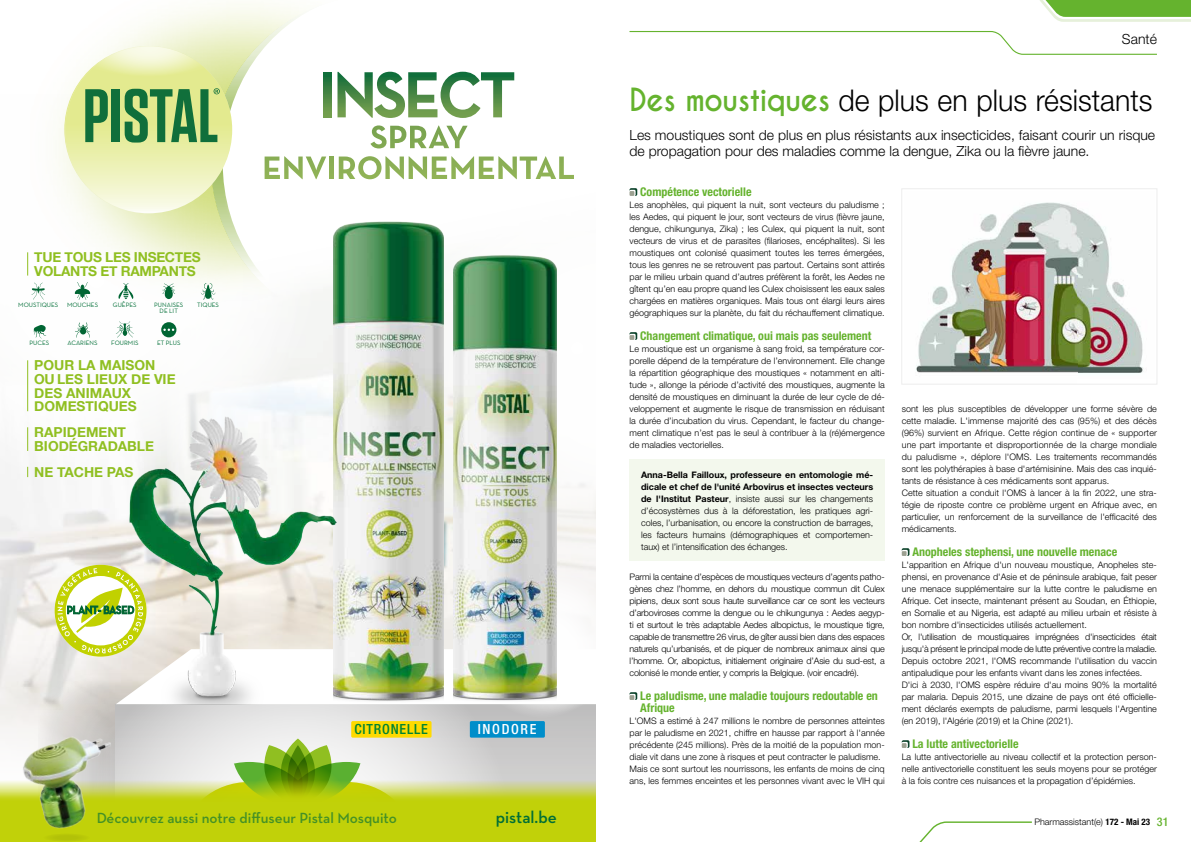
<style>
.page{position:relative;width:1191px;height:842px;background:#fff}
.page>*{position:absolute;margin:0;border:0;box-sizing:border-box;transform-origin:0 0}
.t1{font:300 30px "Helvetica Neue LT Std";color:#000;scale:.95 1}
.t2{font:600 17.1px "Neutraface Text";color:#006e36}
.t3{font:15px "Neutraface Text Demi 2";color:#006e36}
.t4{font:300 14px/16px "Helvetica Neue LT Std";color:#000}
.t5{font:500 condensed 14px "Helvetica Neue LT Std";letter-spacing:.06em;color:#008332}
.t6{font:500 condensed 14px "Helvetica Neue LT Std";letter-spacing:.12em;color:#fff}
.t7{font:700 13.8px/13.8px "Helvetica Neue";color:#90bf21}
.t8{font:700 13.8px/13.8px "Helvetica Neue";letter-spacing:-.02em;color:#90bf21}
.t9{font:700 condensed 12px/12px "Helvetica Neue LT Std";color:#65b32e}
.t10{font:500 condensed 12px "Helvetica Neue LT Std";color:#65b32e}
.t11{font:300 9px/12px "Helvetica Neue LT Std";color:#000;text-align:justify}
.t12{font:6.4px "Neutraface Text";color:#006e36}
.s1{font-family:"Caviar Dreams";font-weight:700;color:#65b32e}
.s2{font-weight:700}
.s3{font-weight:700;font-stretch:condensed}
</style>
<div class="page">
<svg style="left:629px;top:31px;width:528px;height:24px"></svg>
<svg style="left:1040px;top:0;width:151px;height:22px;background:#8fc767"></svg>
<svg style="left:919px;top:821px;width:113px;height:21px"></svg>
<svg style="left:0;top:252px;width:48px;height:270px"></svg>
<svg style="left:128px;top:727px;width:413px;height:18px;background:#dcdcdb"></svg>
<img style="left:30px;top:45px;width:86px;height:269px">
<svg style="left:443px;top:233px;width:152px;height:327px"></svg>
<hr style="left:27px;top:360px;width:1px;height:51px;background:#90bf21">
<svg style="left:27px;top:427px;width:1px;height:24px"></svg>
<svg style="left:184px;top:738px;width:228px;height:7px"></svg>
<img style="left:0;top:745px;width:595px;height:32px">
<svg style="left:0;top:777px;width:595px;height:25px;background:#c3d25a"></svg>
<div style="left:0;top:802px;width:595px;height:29px;background:#c1d109"></div>
<div style="left:0;top:810px;width:595px;height:32px;background:#c1d109"></div>
<svg style="left:39px;top:833px;width:55px;height:8px"></svg>
<div style="left:39px;top:833px;width:55px;height:8px;border:1px solid #000;border-radius:50%"></div>
<img style="left:14px;top:727px;width:114px;height:110px">
<svg style="left:55px;top:560px;width:540px;height:167px"></svg>
<svg style="left:65px;top:46px;width:51px;height:167px"></svg>
<svg style="left:85px;top:89px;width:23px;height:53px"></svg>
<div style="left:112px;top:89px;width:8px;height:53px;background:#106f3b"></div>
<svg style="left:329px;top:71px;width:245px;height:109px"></svg>
<img style="left:333px;top:221px;width:110px;height:501px">
<img style="left:454px;top:236px;width:102px;height:485px">
<div style="left:470px;top:721px;width:75px;height:17px;background:#008eca"></div>
<div style="left:351px;top:721px;width:80px;height:17px;background:#ffda00"></div>
<svg style="left:27px;top:252px;width:1px;height:24px"></svg>
<svg style="left:33px;top:325px;width:13px;height:13px"></svg>
<svg style="left:31px;top:283px;width:14px;height:17px"></svg>
<svg style="left:75px;top:282px;width:16px;height:18px"></svg>
<svg style="left:116px;top:4px;width:213px;height:320px"></svg>
<img style="left:48px;top:324px;width:330px;height:380px">
<svg style="left:629px;top:188px;width:8px;height:8px"></svg>
<svg style="left:629px;top:332px;width:8px;height:8px"></svg>
<div style="left:629px;top:460px;width:255px;height:101px;background:#f3f8ed"></div>
<svg style="left:629px;top:692px;width:8px;height:8px"></svg>
<svg style="left:901px;top:548px;width:8px;height:8px"></svg>
<svg style="left:901px;top:740px;width:8px;height:8px"></svg>
<img style="left:916px;top:202px;width:228px;height:171px">
<div style="left:901px;top:188px;width:256px;height:197px;border:1px solid #ededed"></div>
<h3 class="t8" style="left:34px;top:251px;width:168px">TUE TOUS LES INSECTES<br>VOLANTS ET RAMPANTS</h3>
<p class="t12" style="left:113px;top:300px;width:25px">GUÊPES</p>
<p class="t12" style="left:18px;top:300px;width:42px">MOUSTIQUES</p>
<p class="t12" style="left:67px;top:300px;width:33px">MOUCHES</p>
<p class="t12" style="left:154px;top:300px;width:31px">PUNAISES</p>
<p class="t12" style="left:197px;top:300px;width:23px">TIQUES</p>
<p class="t12" style="left:160px;top:307px;width:20px">DE LIT</p>
<p class="t12" style="left:29px;top:339px;width:21px">PUCES</p>
<p class="t12" style="left:68px;top:339px;width:31px">ACARIENS</p>
<p class="t12" style="left:111px;top:339px;width:29px">FOURMIS</p>
<p class="t12" style="left:157px;top:339px;width:25px">ET PLUS</p>
<h3 class="t7" style="left:34px;top:359px;width:143px">POUR LA MAISON<br>OU LES LIEUX DE VIE<br>DES ANIMAUX<br>DOMESTIQUES</h3>
<h3 class="t7" style="left:34px;top:426px;width:121px">RAPIDEMENT<br>BIODÉGRADABLE</h3>
<h3 class="t7" style="left:34px;top:465px;width:101px">NE TACHE PAS</h3>
<h3 class="t5" style="left:354px;top:721px;width:75px">CITRONELLE</h3>
<h3 class="t6" style="left:478px;top:721px;width:60px">INODORE</h3>
<h3 class="t3" style="left:96px;top:809px;width:302px">Découvrez aussi notre diffuseur Pistal Mosquito</h3>
<h2 class="t2" style="left:496px;top:806px;width:63px">pistal.be</h2>
<h3 class="t4" style="left:1122px;top:31px;width:37px">Santé</h3>
<h1 class="t1" style="left:629px;top:82px;width:552px"><span class="s1">Des moustiques</span> de plus en plus résistants</h1>
<h3 class="t4" style="left:629px;top:127px;width:527px">Les moustiques sont de plus en plus résistants aux insecticides, faisant courir un risque de propagation pour des maladies comme la dengue, Zika ou la fièvre jaune.</h3>
<h3 class="t9" style="left:640px;top:185px;width:113px">Compétence vectorielle</h3>
<p class="t11" style="left:629px;top:198px;width:257px">Les anophèles, qui piquent la nuit, sont vecteurs du paludisme ; les Aedes, qui piquent le jour, sont vecteurs de virus (fièvre jaune, dengue, chikungunya, Zika) ; les Culex, qui piquent la nuit, sont vecteurs de virus et de parasites (filarioses, encéphalites). Si les moustiques ont colonisé quasiment toutes les terres émergées, tous les genres ne se retrouvent pas partout. Certains sont attirés par le milieu urbain quand d’autres préfèrent la forêt, les Aedes ne gîtent qu’en eau propre quand les Culex choisissent les eaux sales chargées en matières organiques. Mais tous ont élargi leurs aires géographiques sur la planète, du fait du réchauffement climatique.</p>
<h3 class="t9" style="left:640px;top:329px;width:233px">Changement climatique, oui mais pas seulement</h3>
<p class="t11" style="left:629px;top:342px;width:257px">Le moustique est un organisme à sang froid, sa température cor&shy;porelle dépend de la température de l’environnement. Elle change la répartition géographique des moustiques « notamment en alti&shy;tude », allonge la période d’activité des moustiques, augmente la densité de moustiques en diminuant la durée de leur cycle de dé&shy;veloppement et augmente le risque de transmission en réduisant la durée d’incubation du virus. Cependant, le facteur du change&shy;ment climatique n’est pas le seul à contribuer à la (ré)émergence de maladies vectorielles.</p>
<p class="t11" style="left:641px;top:468px;width:234px"><span class="s2">Anna-Bella Failloux, professeure en entomologie mé&shy;dicale et chef de l'unité Arbovirus et insectes vecteurs de l'Institut Pasteur</span>, insiste aussi sur les changements d’écosystèmes dus à la déforestation, les pratiques agri&shy;coles, l’urbanisation, ou encore la construction de barrages, les facteurs humains (démographiques et comportemen&shy;taux) et l’intensification des échanges.</p>
<p class="t11" style="left:629px;top:570px;width:257px">Parmi la centaine d’espèces de moustiques vecteurs d’agents patho&shy;gènes chez l’homme, en dehors du moustique commun dit Culex pipiens, deux sont sous haute surveillance car ce sont les vecteurs d’arboviroses comme la dengue ou le chikungunya : Aedes aegyp&shy;ti et surtout le très adaptable Aedes albopictus, le moustique tigre, capable de transmettre 26 virus, de gîter aussi bien dans des espaces naturels qu’urbanisés, et de piquer de nombreux animaux ainsi que l’homme. Or, albopictus, initialement originaire d’Asie du sud-est, a colonisé le monde entier, y compris la Belgique. (voir encadré).</p>
<h3 class="t9" style="left:640px;top:689px;width:239px">Le paludisme, une maladie toujours redoutable en<br>Afrique</h3>
<p class="t11" style="left:629px;top:714px;width:257px;text-align:left">L'OMS a estimé à 247 millions le nombre de personnes atteintes par le paludisme en 2021, chiffre en hausse par rapport à l'année précédente (245 millions). Près de la moitié de la population mon&shy;diale vit dans une zone à risques et peut contracter le paludisme.<br>Mais ce sont surtout les nourrissons, les enfants de moins de cinq ans, les femmes enceintes et les personnes vivant avec le VIH qui</p>
<p class="t11" style="left:901px;top:402px;width:257px;text-align:left">sont les plus susceptibles de développer une forme sévère de cette maladie. L'immense majorité des cas (95%) et des décès (96%) survient en Afrique. Cette région continue de « supporter une part importante et disproportionnée de la charge mondiale du paludisme », déplore l'OMS. Les traitements recommandés sont les polythérapies à base d'artémisinine. Mais des cas inquié&shy;tants de résistance à ces médicaments sont apparus.<br>Cette situation a conduit l'OMS à lancer à la fin 2022, une stra&shy;tégie de riposte contre ce problème urgent en Afrique avec, en particulier, un renforcement de la surveillance de l'efficacité des médicaments.</p>
<h3 class="t9" style="left:912px;top:545px;width:206px">Anopheles stephensi, une nouvelle menace</h3>
<p class="t11" style="left:901px;top:558px;width:257px;text-align:left">L'apparition en Afrique d'un nouveau moustique, Anopheles ste&shy;phensi, en provenance d'Asie et de péninsule arabique, fait peser une menace supplémentaire sur la lutte contre le paludisme en Afrique. Cet insecte, maintenant présent au Soudan, en Éthiopie, en Somalie et au Nigeria, est adapté au milieu urbain et résiste à bon nombre d'insecticides utilisés actuellement.<br>Or, l'utilisation de moustiquaires imprégnées d'insecticides était jusqu'à présent le principal mode de lutte préventive contre la maladie.<br>Depuis octobre 2021, l'OMS recommande l'utilisation du vaccin antipaludique pour les enfants vivant dans les zones infectées.<br>D'ici à 2030, l'OMS espère réduire d'au moins 90% la mortalité par malaria. Depuis 2015, une dizaine de pays ont été officielle&shy;ment déclarés exempts de paludisme, parmi lesquels l'Argentine (en 2019), l'Algérie (2019) et la Chine (2021).</p>
<h3 class="t9" style="left:912px;top:737px;width:108px">La lutte antivectorielle</h3>
<p class="t11" style="left:901px;top:750px;width:257px">La lutte antivectorielle au niveau collectif et la protection person&shy;nelle antivectorielle constituent les seuls moyens pour se protéger à la fois contre ces nuisances et la propagation d’épidémies.</p>
<h3 class="t10" style="left:1156px;top:815px;width:13px">31</h3>
<p class="t11" style="left:1034px;top:816px;width:117px">Pharmassistant(e) <span class="s3">172 - Mai 23</span></p>
</div>
